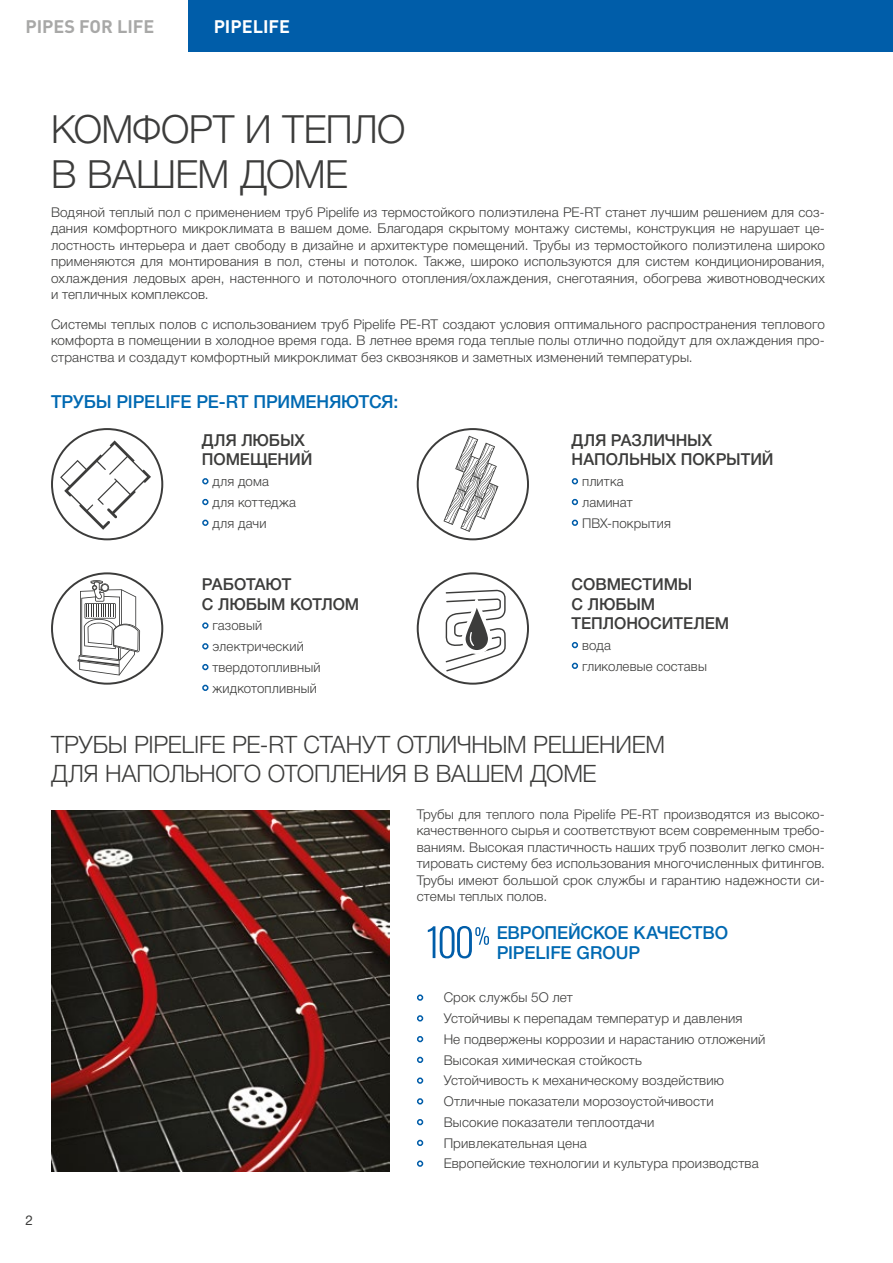
<style>
.page{position:relative;width:893px;height:1263px;background:#fff}
.page>*{position:absolute;margin:0;border:0;box-sizing:border-box;transform-origin:0 0}
.t1{font:300 39px/45px "Helvetica Neue Cyr";letter-spacing:-.015em;color:#3c3c3b}
.t2{font:300 24px/28.8px "Helvetica Neue Cyr";letter-spacing:-.015em;color:#3c3c3b}
.t3{font:500 18px/19.5px "Helvetica Neue Cyr";letter-spacing:-.01em;color:#0069b2}
.t4{font:700 18px "DIN Pro";color:#a8a8a7}
.t5{font:700 18px "DIN Pro";color:#fff}
.t6{font:500 16.5px/19.5px "Helvetica Neue Cyr";letter-spacing:-.005em;color:#3c3c3b}
.t7{font:300 13.5px/20.7px "Helvetica Neue Cyr";letter-spacing:.01em;color:#3c3c3b}
.t8{font:13.5px "Helvetica Neue Cyr";color:#3c3c3b}
</style>
<div class="page">
<div style="left:188px;top:0;width:705px;height:51px;background:#005da9"></div>
<div style="left:202px;top:622px;width:6px;height:7px;border:2px solid #005da9;border-radius:50%"></div>
<svg style="left:202px;top:643px;width:6px;height:6px"></svg>
<svg style="left:202px;top:664px;width:6px;height:6px"></svg>
<svg style="left:202px;top:685px;width:6px;height:6px"></svg>
<svg style="left:572px;top:642px;width:6px;height:6px"></svg>
<svg style="left:572px;top:663px;width:6px;height:6px"></svg>
<svg style="left:202px;top:478px;width:6px;height:6px"></svg>
<svg style="left:202px;top:499px;width:6px;height:6px"></svg>
<svg style="left:202px;top:520px;width:6px;height:6px"></svg>
<svg style="left:572px;top:478px;width:6px;height:6px"></svg>
<svg style="left:572px;top:499px;width:6px;height:6px"></svg>
<svg style="left:572px;top:520px;width:6px;height:6px"></svg>
<img style="left:51px;top:810px;width:338px;height:362px">
<svg style="left:51px;top:428px;width:112px;height:112px"></svg>
<svg style="left:417px;top:428px;width:112px;height:112px"></svg>
<svg style="left:51px;top:572px;width:112px;height:113px"></svg>
<svg style="left:417px;top:572px;width:112px;height:113px"></svg>
<div style="left:417px;top:994px;width:6px;height:7px;border:2px solid #005da9;border-radius:50%"></div>
<svg style="left:417px;top:1015px;width:6px;height:6px"></svg>
<svg style="left:417px;top:1036px;width:6px;height:6px"></svg>
<svg style="left:417px;top:1057px;width:6px;height:6px"></svg>
<div style="left:417px;top:1077px;width:6px;height:7px;border:2px solid #005da9;border-radius:50%"></div>
<svg style="left:417px;top:1098px;width:6px;height:6px"></svg>
<svg style="left:417px;top:1119px;width:6px;height:6px"></svg>
<svg style="left:417px;top:1140px;width:6px;height:6px"></svg>
<div style="left:417px;top:1160px;width:6px;height:7px;border:2px solid #005da9;border-radius:50%"></div>
<svg style="left:428px;top:926px;width:61px;height:32px"></svg>
<h3 class="t4" style="left:26px;top:11px;width:130px">PIPES FOR LIFE</h3>
<h3 class="t5" style="left:214px;top:11px;width:78px">PIPELIFE</h3>
<h1 class="t1" style="left:51px;top:107px;width:356px">КОМФОРТ И ТЕПЛО<br>В ВАШЕМ ДОМЕ</h1>
<p class="t7" style="left:51px;top:204px;width:775px;line-height:16.5px;text-align:justify">Водяной теплый пол с применением труб Pipelife из термостойкого полиэтилена PE-RT станет лучшим решением для соз&shy;дания комфортного микроклимата в вашем доме. Благодаря скрытому монтажу системы, конструкция не нарушает це&shy;лостность интерьера и дает свободу в дизайне и архитектуре помещений. Трубы из термостойкого полиэтилена широко применяются для монтирования в пол, стены и потолок. Также, широко используются для систем кондиционирования, охлаждения ледовых арен, настенного и потолочного отопления/охлаждения, снеготаяния, обогрева животноводческих и тепличных комплексов.</p>
<p class="t7" style="left:51px;top:316px;width:775px;line-height:16.5px;text-align:justify">Системы теплых полов с использованием труб Pipelife PE-RT создают условия оптимального распространения теплового комфорта в помещении в холодное время года. В летнее время года теплые полы отлично подойдут для охлаждения про&shy;странства и создадут комфортный микроклимат без сквозняков и заметных изменений температуры.</p>
<h3 class="t3" style="left:51px;top:392px;width:349px">ТРУБЫ PIPELIFE PE-RT ПРИМЕНЯЮТСЯ:</h3>
<p class="t6" style="left:202px;top:430px;width:112px">ДЛЯ ЛЮБЫХ<br>ПОМЕЩЕНИЙ</p>
<p class="t7" style="left:212px;top:471px;width:85px">для дома<br>для коттеджа для дачи</p>
<p class="t6" style="left:202px;top:575px;width:159px">РАБОТАЮТ<br>С ЛЮБЫМ КОТЛОМ</p>
<p class="t7" style="left:212px;top:615px;width:110px">газовый электрический твердотопливный жидкотопливный</p>
<p class="t6" style="left:572px;top:430px;width:204px">ДЛЯ РАЗЛИЧНЫХ<br>НАПОЛЬНЫХ ПОКРЫТИЙ</p>
<p class="t7" style="left:582px;top:471px;width:90px">плитка ламинат<br>ПВХ-покрытия</p>
<p class="t6" style="left:572px;top:575px;width:159px">СОВМЕСТИМЫ<br>С ЛЮБЫМ<br>ТЕПЛОНОСИТЕЛЕМ</p>
<p class="t7" style="left:582px;top:635px;width:126px">вода<br>гликолевые составы</p>
<h2 class="t2" style="left:51px;top:730px;width:615px">ТРУБЫ PIPELIFE PE-RT СТАНУТ ОТЛИЧНЫМ РЕШЕНИЕМ<br>ДЛЯ НАПОЛЬНОГО ОТОПЛЕНИЯ В ВАШЕМ ДОМЕ</h2>
<p class="t7" style="left:417px;top:806px;width:410px;line-height:16.5px;text-align:justify">Трубы для теплого пола Pipelife PE-RT производятся из высоко&shy;качественного сырья и соответствуют всем современным требо&shy;ваниям. Высокая пластичность наших труб позволит легко смон&shy;тировать систему без использования многочисленных фитингов.<br>Трубы имеют большой срок службы и гарантию надежности си&shy;стемы теплых полов.</p>
<h3 class="t3" style="left:497px;top:923px;width:233px">ЕВРОПЕЙСКОЕ КАЧЕСТВО<br>PIPELIFE GROUP</h3>
<p class="t8" style="left:26px;top:1212px;width:9px">2</p>
<p class="t7" style="left:444px;top:987px;width:323px">Срок службы 5O лет<br>Устойчивы к перепадам температур и давления<br>Не подвержены коррозии и нарастанию отложений Высокая химическая стойкость<br>Устойчивость к механическому воздействию Отличные показатели морозоустойчивости Высокие показатели теплоотдачи Привлекательная цена<br>Европейские технологии и культура производства</p>
</div>
